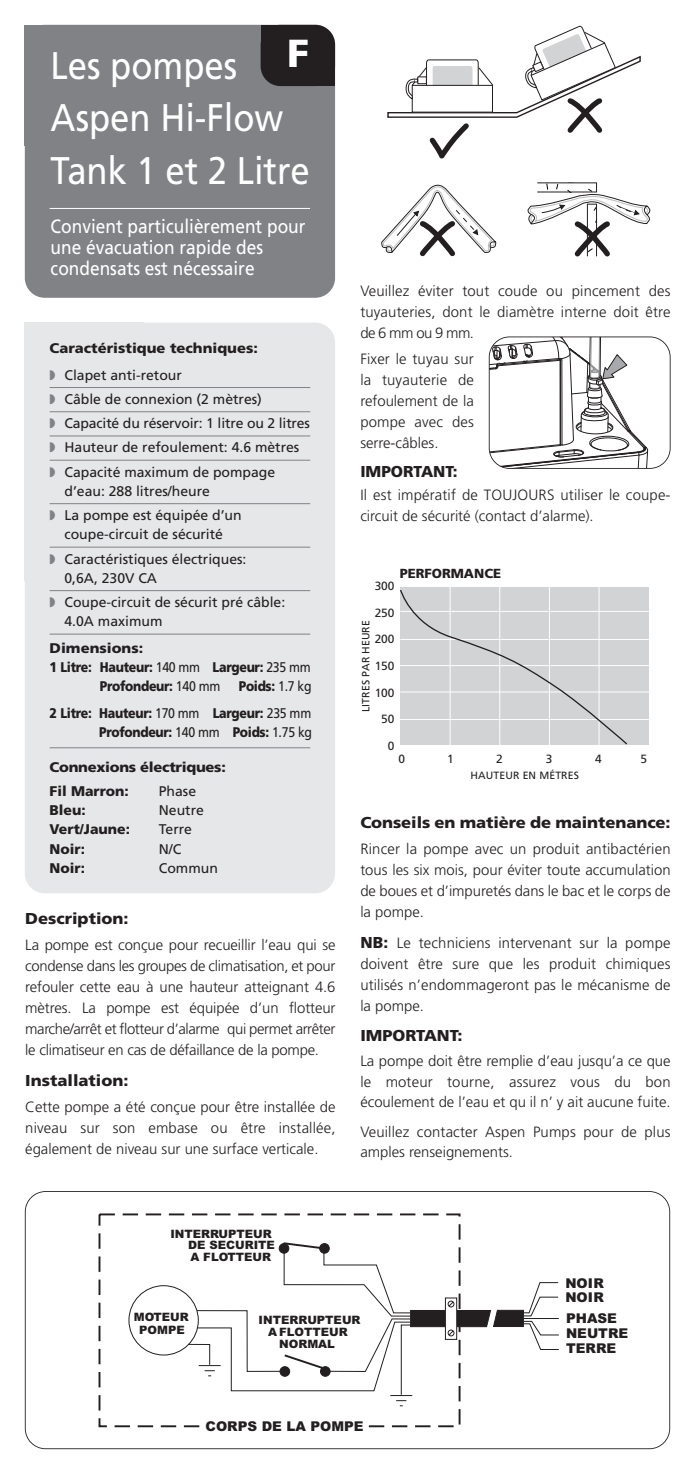
<style>
.page{position:relative;width:695px;height:1474px;background:#fff}
.page>*{position:absolute;margin:0;border:0;box-sizing:border-box;transform-origin:0 0}
.t1{font:900 39.02px "Frutiger";color:#fff}
.t2{font:38.5px/52.5px "Frutiger";color:#fff;scale:.9 1}
.t3{font:19.25px/21px "Frutiger";color:#fff;scale:.9 1}
.t4{font:900 15.75px "Frutiger";color:#231f20;scale:1.05 1}
.t5{font:900 15.75px "Frutiger";color:#231f20}
.t6{font:300 14.88px/21px "Frutiger";color:#231f20;text-align:justify}
.t7{font:14px/24.2px "Frutiger";color:#231f20}
.t8{font:900 14px/26.8px "Frutiger";letter-spacing:-.02em;color:#231f20;text-align:right;scale:.88 1}
.t9{font:900 14px/26.8px "Frutiger";color:#231f20;scale:1.05 1}
.t10{font:900 14px/24.2px "Frutiger";letter-spacing:-.02em;color:#231f20;scale:1.05 1}
.t11{font:900 14px "Frutiger";letter-spacing:-.02em;color:#231f20}
.t12{font:900 14px "Frutiger";color:#231f20}
.t13{font:900 13.47px/14.5px "Arial";color:#231f20}
.t14{font:900 13.12px "Frutiger";color:#231f20}
.t15{font:11.9px "Frutiger";color:#231f20}
.t16{font:900 11.55px/11.5px "Arial";color:#231f20;text-align:center}
.t17{font:10.5px "Frutiger";letter-spacing:.01em;color:#231f20}
.s1{color:#808285}
.s2{font-weight:400}
.s3{font-weight:900;font-size:15.75px}
</style>
<div class="page">
<div style="left:98px;top:1213px;width:362px;height:214px;border:2px dashed #231f20"></div>
<svg style="left:173px;top:1241px;width:386px;height:165px"></svg>
<div style="left:208px;top:1418px;width:154px;height:16px;background:#fff"></div>
<div style="left:25px;top:1191px;width:645px;height:258px;border:2px solid #231f20;border-radius:21px"></div>
<svg style="left:491px;top:339px;width:157px;height:127px"></svg>
<div style="left:488px;top:336px;width:182px;height:133px;border:2px solid #231f20;border-radius:21px"></div>
<svg style="left:387px;top:25px;width:254px;height:134px"></svg>
<svg style="left:381px;top:184px;width:116px;height:73px"></svg>
<svg style="left:527px;top:183px;width:124px;height:74px"></svg>
<div style="left:25px;top:322px;width:310px;height:571px;background:#e6e7e8;border-radius:20px"></div>
<div style="left:25px;top:322px;width:119px;height:259px;background:#e6e7e8"></div>
<hr style="left:50px;top:387px;width:260px;height:1px;background:#808285">
<hr style="left:50px;top:411px;width:260px;height:1px;background:#808285">
<hr style="left:50px;top:435px;width:260px;height:1px;background:#808285">
<hr style="left:50px;top:460px;width:260px;height:1px;background:#808285">
<hr style="left:50px;top:503px;width:260px;height:1px;background:#808285">
<hr style="left:50px;top:546px;width:260px;height:1px;background:#808285">
<hr style="left:50px;top:590px;width:260px;height:1px;background:#808285">
<hr style="left:50px;top:633px;width:260px;height:1px;background:#808285">
<hr style="left:50px;top:747px;width:260px;height:1px;background:#808285">
<div style="left:25px;top:25px;width:310px;height:273px;background:#808285;border-radius:20px"></div>
<div style="left:25px;top:25px;width:119px;height:120px;background:#808285"></div>
<div style="left:260px;top:25px;width:29px;height:35px;background:#231f20"></div>
<div style="left:306px;top:50px;width:29px;height:36px;background:#231f20"></div>
<div style="left:260px;top:25px;width:75px;height:61px;background:#231f20;border-radius:20px"></div>
<hr style="left:50px;top:208px;width:260px;height:1px;background:#fff">
<div style="left:400px;top:586px;width:248px;height:158px;background:#d1d3d4"></div>
<hr style="left:399px;top:719px;width:251px;height:1px;background:#fff">
<hr style="left:399px;top:665px;width:251px;height:1px;background:#fff">
<hr style="left:400px;top:611px;width:250px;height:1px;background:#fff">
<hr style="left:400px;top:639px;width:250px;height:1px;background:#fff">
<hr style="left:400px;top:691px;width:250px;height:1px;background:#fff">
<hr style="left:449px;top:586px;width:1px;height:159px;background:#fff">
<hr style="left:499px;top:586px;width:1px;height:159px;background:#fff">
<hr style="left:549px;top:586px;width:1px;height:159px;background:#fff">
<hr style="left:598px;top:586px;width:1px;height:159px;background:#fff">
<svg style="left:400px;top:588px;width:228px;height:157px"></svg>
<h1 class="t1" style="left:287px;top:38px;width:23px">F</h1>
<h2 class="t2" style="left:51px;top:42px;width:289px">Les pompes<br>Aspen Hi-Flow<br>Tank 1 et 2 Litre</h2>
<p class="t3" style="left:51px;top:217px;width:285px">Convient particulièrement pour une évacuation rapide des condensats est nécessaire</p>
<p class="t9" style="left:50px;top:336px;width:200px">Caractéristique techniques: <span class="s1">◗</span> <span class="s2">Clapet anti-retour</span></p>
<p class="t7" style="left:50px;top:388px;width:262px"><span class="s1">◗</span> Câble de connexion (2 mètres)<br><span class="s1">◗</span> Capacité du réservoir: 1 litre ou 2 litres <span class="s1">◗</span> Hauteur de refoulement: 4.6 mètres<br><span class="s1">◗</span> Capacité maximum de pompage</p>
<p class="t7" style="left:50px;top:480px;width:193px;text-indent:15px">d’eau: 288 litres/heure<br><span class="s1">◗</span> La pompe est équipée d’un</p>
<p class="t7" style="left:50px;top:523px;width:198px;text-indent:15px">coupe-circuit de sécurité<br><span class="s1">◗</span> Caractéristiques électriques:</p>
<p class="t7" style="left:50px;top:567px;width:237px;text-indent:15px">0,6A, 230V CA<br><span class="s1">◗</span> Coupe-circuit de sécurit pré câble:</p>
<p class="t7" style="left:64px;top:610px;width:99px">4.0A maximum</p>
<p class="t9" style="left:50px;top:635px;width:91px">Dimensions:</p>
<p class="t8" style="left:50px;top:655px;width:298px">1 Litre: Hauteur: <span class="s2">140 mm</span> Largeur: <span class="s2">235 mm</span></p>
<p class="t8" style="left:100px;top:674px;width:138px">Profondeur: <span class="s2">140 mm</span></p>
<p class="t8" style="left:50px;top:674px;width:299px">Poids: <span class="s2">1.7 kg<br></span>2 Litre: Hauteur: <span class="s2">170 mm</span> Largeur: <span class="s2">235 mm</span></p>
<p class="t8" style="left:99px;top:720px;width:243px">Profondeur: <span class="s2">140 mm</span> Poids: <span class="s2">1.75 kg</span></p>
<p class="t10" style="left:50px;top:755px;width:169px">Connexions électriques:<br>Fil Marron:</p>
<p class="t7" style="left:159px;top:780px;width:39px">Phase</p>
<p class="t11" style="left:50px;top:804px;width:38px">Bleu:</p>
<p class="t7" style="left:159px;top:799px;width:47px">Neutre</p>
<p class="t12" style="left:50px;top:823px;width:82px">Vert/Jaune:</p>
<p class="t7" style="left:159px;top:818px;width:35px">Terre</p>
<p class="t11" style="left:50px;top:843px;width:37px">Noir:</p>
<p class="t7" style="left:159px;top:837px;width:24px">N/C</p>
<p class="t11" style="left:50px;top:862px;width:37px">Noir:</p>
<p class="t7" style="left:159px;top:857px;width:61px">Commun</p>
<p class="t4" style="left:25px;top:912px;width:100px">Description:</p>
<p class="t6" style="left:25px;top:935px;width:312px">La pompe est conçue pour recueillir l’eau qui se condense dans les groupes de climatisation, et pour refouler cette eau à une hauteur atteignant 4.6 mètres. La pompe est équipée d’un flotteur marche/arrêt et flotteur d’alarme qui permet arrêter le climatiseur en cas de défaillance de la pompe.</p>
<p class="t4" style="left:25px;top:1074px;width:100px">Installation:</p>
<p class="t6" style="left:25px;top:1097px;width:312px">Cette pompe a été conçue pour être installée de niveau sur son embase ou être installée, également de niveau sur une surface verticale.</p>
<p class="t6" style="left:360px;top:281px;width:312px">Veuillez éviter tout coude ou pincement des tuyauteries, dont le diamètre interne doit être de 6 mm ou 9 mm.</p>
<p class="t6" style="left:360px;top:349px;width:115px">Fixer le tuyau sur la tuyauterie de refoulement de la pompe avec des serre-câbles.</p>
<p class="t5" style="left:360px;top:465px;width:99px">IMPORTANT:</p>
<p class="t6" style="left:360px;top:485px;width:312px">Il est impératif de TOUJOURS utiliser le coupe&shy;circuit de sécurité (contact d’alarme).</p>
<p class="t14" style="left:399px;top:568px;width:103px">PERFORMANCE</p>
<p class="t15" style="left:374px;top:581px;width:21px">300</p>
<p class="t15" style="left:374px;top:608px;width:21px">250</p>
<p class="t15" style="left:374px;top:634px;width:21px">200</p>
<p class="t15" style="left:374px;top:661px;width:21px">150</p>
<p class="t15" style="left:374px;top:687px;width:21px">100</p>
<p class="t15" style="left:381px;top:714px;width:15px">50</p>
<p class="t15" style="left:388px;top:741px;width:8px">0</p>
<p class="t17" style="left:361px;top:712px;width:93px;rotate:-90deg">LITRES PAR HEURE</p>
<p class="t15" style="left:398px;top:754px;width:8px">0</p>
<p class="t15" style="left:447px;top:754px;width:8px">1</p>
<p class="t15" style="left:496px;top:754px;width:8px">2</p>
<p class="t15" style="left:545px;top:754px;width:8px">3</p>
<p class="t15" style="left:595px;top:754px;width:8px">4</p>
<p class="t15" style="left:640px;top:754px;width:8px">5</p>
<p class="t17" style="left:470px;top:771px;width:110px">HAUTEUR EN MÉTRES</p>
<p class="t4" style="left:360px;top:816px;width:297px">Conseils en matière de maintenance:</p>
<p class="t6" style="left:360px;top:839px;width:312px">Rincer la pompe avec un produit antibactérien tous les six mois, pour éviter toute accumulation de boues et d’impuretés dans le bac et le corps de la pompe.</p>
<p class="t6" style="left:360px;top:933px;width:312px"><span class="s3">NB:</span> Le techniciens intervenant sur la pompe doivent être sure que les produit chimiques utilisés n’endommageront pas le mécanisme de la pompe.</p>
<p class="t4" style="left:360px;top:1029px;width:99px">IMPORTANT:</p>
<p class="t6" style="left:360px;top:1052px;width:312px;line-height:20.1px">La pompe doit être remplie d’eau jusqu’a ce que le moteur tourne, assurez vous du bon écoulement de l’eau et qu il n’ y ait aucune fuite.</p>
<p class="t6" style="left:360px;top:1122px;width:312px;line-height:20.1px">Veuillez contacter Aspen Pumps pour de plus amples renseignements.</p>
<p class="t16" style="left:188px;top:1228px;width:88px;text-align:left;text-indent:-18px">INTERRUPTEUR<br>DE SECURITE<br>A FLOTTEUR</p>
<p class="t13" style="left:565px;top:1276px;width:40px">NOIR<br>NOIR</p>
<p class="t16" style="left:134px;top:1311px;width:56px;line-height:12.4px">MOTEUR<br>POMPE</p>
<p class="t16" style="left:258px;top:1315px;width:104px">INTERRUPTEUR<br>A FLOTTEUR<br>NORMAL</p>
<p class="t13" style="left:205px;top:1419px;width:159px">CORPS DE LA POMPE</p>
<p class="t13" style="left:566px;top:1312px;width:52px">PHASE</p>
<p class="t13" style="left:566px;top:1342px;width:52px">TERRE</p>
<p class="t13" style="left:566px;top:1327px;width:64px">NEUTRE</p>
</div>
